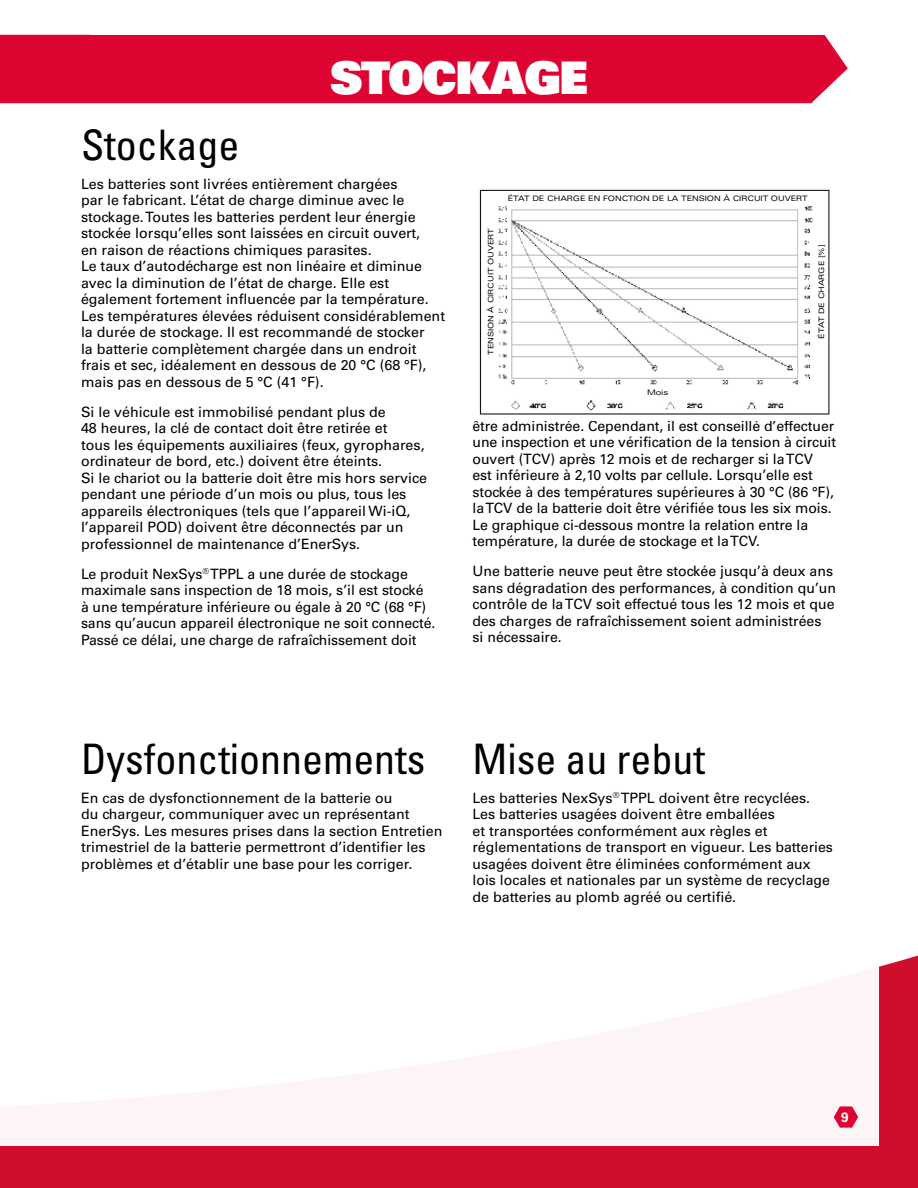
<style>
.page{position:relative;width:918px;height:1188px;background:#fff}
.page>*{position:absolute;margin:0;border:0;box-sizing:border-box;transform-origin:0 0}
.t1{font:45px "Univers LT Std X Black";letter-spacing:-.03em;color:#fff}
.t2{font:condensed 42px "Univers LT Std";color:#000}
.t3{font:14.25px/16.5px "Univers LT Std";color:#000}
.t4{font:700 13.5px "Univers LT Std";color:#fff}
.t5{font:expanded 7.5px "Univers LT Std";letter-spacing:-.01em;color:#000}
</style>
<div class="page">
<div style="left:0;top:955px;width:918px;height:233px;background:#ce0e2d"></div>
<div style="left:0;top:857px;width:879px;height:289px;background:#fff"></div>
<div style="left:135px;top:35px;width:713px;height:68px;background:#dd0432"></div>
<div style="left:0;top:35px;width:135px;height:68px;background:#dd0432"></div>
<img style="left:479px;top:189px;width:351px;height:226px">
<div style="left:500px;top:192px;width:316px;height:12px;background:#fff"></div>
<div style="left:507px;top:386px;width:302px;height:12px;background:#fff"></div>
<div style="left:485px;top:204px;width:12px;height:175px;background:#fff"></div>
<div style="left:816px;top:204px;width:12px;height:175px;background:#fff"></div>
<svg style="left:834px;top:1106px;width:24px;height:22px"></svg>
<h1 class="t1" style="left:330px;top:48px;width:259px">STOCKAGE</h1>
<h2 class="t2" style="left:81px;top:118px;width:160px">Stockage</h2>
<p class="t3" style="left:81px;top:175px;width:366px">Les batteries sont livrées entièrement chargées<br>par le fabricant. L’état de charge diminue avec le stockage. Toutes les batteries perdent leur énergie stockée lorsqu’elles sont laissées en circuit ouvert,<br>en raison de réactions chimiques parasites.<br>Le taux d’autodécharge est non linéaire et diminue avec la diminution de l’état de charge. Elle est également fortement influencée par la température.<br>Les températures élevées réduisent considérablement la durée de stockage. Il est recommandé de stocker<br>la batterie complètement chargée dans un endroit frais et sec, idéalement en dessous de 20 °C (68 °F), mais pas en dessous de 5 °C (41 °F).</p>
<p class="t3" style="left:81px;top:403px;width:348px">Si le véhicule est immobilisé pendant plus de<br>48 heures, la clé de contact doit être retirée et<br>tous les équipements auxiliaires (feux, gyrophares, ordinateur de bord, etc.) doivent être éteints.<br>Si le chariot ou la batterie doit être mis hors service pendant une période d’un mois ou plus, tous les appareils électroniques (tels que l’appareil Wi-iQ, l’appareil POD) doivent être déconnectés par un professionnel de maintenance d’EnerSys.</p>
<p class="t3" style="left:81px;top:565px;width:356px">Le produit NexSys<sup>®</sup> TPPL a une durée de stockage maximale sans inspection de 18 mois, s’il est stocké<br>à une température inférieure ou égale à 20 °C (68 °F) sans qu’aucun appareil électronique ne soit connecté.<br>Passé ce délai, une charge de rafraîchissement doit</p>
<p class="t5" style="left:486px;top:355px;width:128px;rotate:-90deg">TENSION À CIRCUIT OUVERT</p>
<p class="t5" style="left:508px;top:194px;width:301px">ÉTAT DE CHARGE EN FONCTION DE LA TENSION À CIRCUIT OUVERT</p>
<p class="t5" style="left:817px;top:339px;width:96px;rotate:-90deg">ÉTAT DE CHARGE [%]</p>
<p class="t5" style="left:647px;top:388px;width:23px">Mois</p>
<p class="t3" style="left:473px;top:418px;width:365px">être administrée. Cependant, il est conseillé d’effectuer une inspection et une vérification de la tension à circuit ouvert (TCV) après 12 mois et de recharger si la TCV<br>est inférieure à 2,10 volts par cellule. Lorsqu’elle est stockée à des températures supérieures à 30 °C (86 °F), la TCV de la batterie doit être vérifiée tous les six mois.<br>Le graphique ci-dessous montre la relation entre la température, la durée de stockage et la TCV.</p>
<p class="t3" style="left:472px;top:563px;width:365px">Une batterie neuve peut être stockée jusqu’à deux ans sans dégradation des performances, à condition qu’un contrôle de la TCV soit effectué tous les 12 mois et que des charges de rafraîchissement soient administrées<br>si nécessaire.</p>
<h2 class="t2" style="left:81px;top:733px;width:346px">Dysfonctionnements</h2>
<p class="t3" style="left:81px;top:789px;width:363px">En cas de dysfonctionnement de la batterie ou<br>du chargeur, communiquer avec un représentant EnerSys. Les mesures prises dans la section Entretien trimestriel de la batterie permettront d’identifier les problèmes et d’établir une base pour les corriger.</p>
<h2 class="t2" style="left:472px;top:733px;width:234px">Mise au rebut</h2>
<p class="t3" style="left:472px;top:789px;width:362px">Les batteries NexSys<sup>®</sup> TPPL doivent être recyclées.<br>Les batteries usagées doivent être emballées<br>et transportées conformément aux règles et réglementations de transport en vigueur. Les batteries usagées doivent être éliminées conformément aux lois locales et nationales par un système de recyclage de batteries au plomb agréé ou certifié.</p>
<p class="t4" style="left:841px;top:1109px;width:9px">9</p>
</div>
